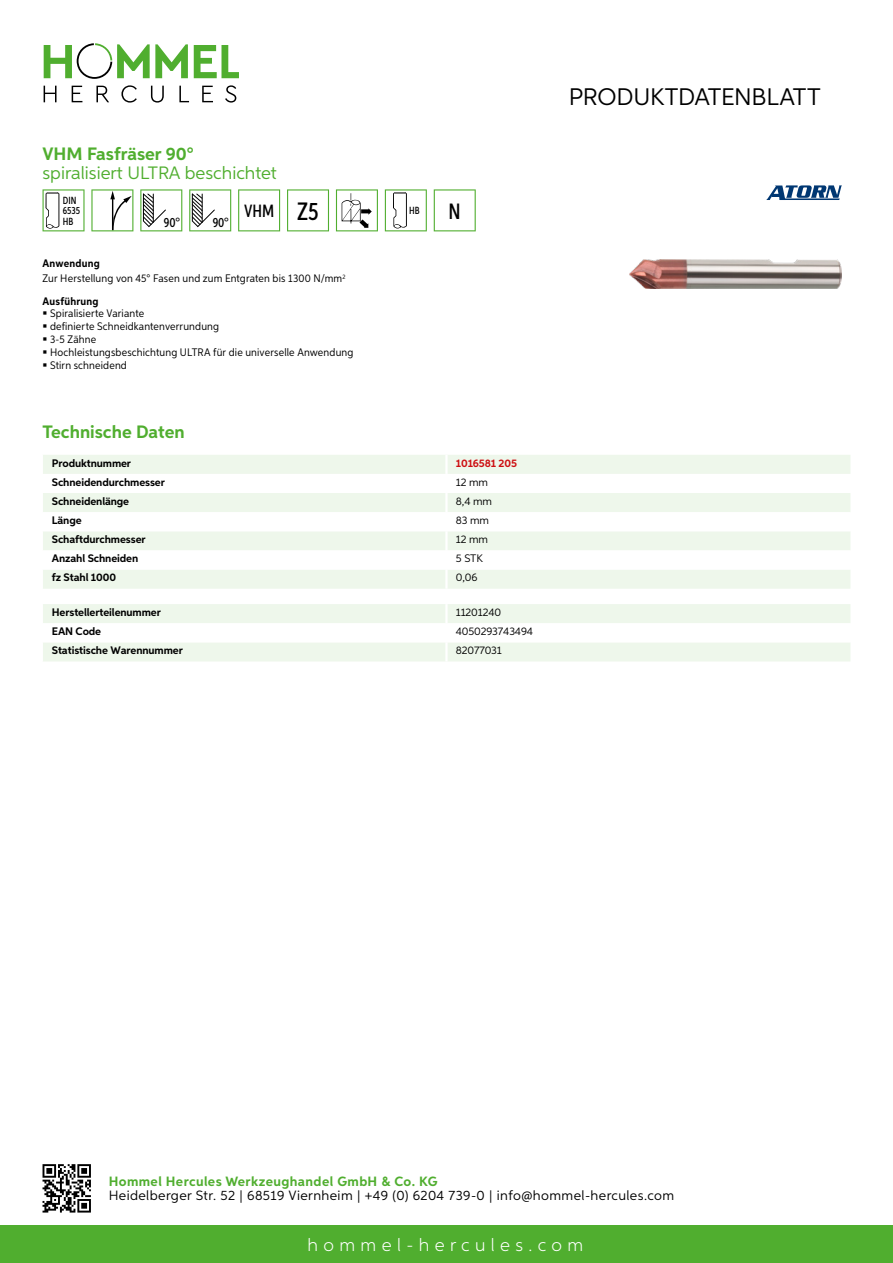
<style>
.page{position:relative;width:893px;height:1263px;background:#fff}
.page>*{position:absolute;margin:0;border:0;box-sizing:border-box;transform-origin:0 0}
.t1{font:24px "Aspira";letter-spacing:-.01em;color:#000}
.t2{font:500 22.2px "Aspira XX Nar";color:#000}
.t3{font:700 18px "Aspira";color:#50ae2f}
.t4{font:18px "Aspira";color:#50ae2f}
.t5{font:300 18px "Aspira";letter-spacing:.3em;color:#fff}
.t6{font:500 17.85px "Aspira XX Nar";color:#000}
.t7{font:13.5px "Aspira";letter-spacing:.03em;color:#000}
.t8{font:700 13.5px "Aspira";letter-spacing:.03em;color:#50ae2f}
.t9{font:500 13.35px "Aspira XX Nar";color:#000}
.t10{font:10.95px/12.8px "Aspira Nar";letter-spacing:.015em;color:#000}
.t11{font:700 10.95px "Aspira";letter-spacing:-.01em;color:#000}
.t12{font:10.95px "Aspira";letter-spacing:-.01em;color:#000}
.t13{font:700 10.95px "Aspira";letter-spacing:-.01em;color:#cd1013}
.t14{font:700 10.95px "Aspira Nar";letter-spacing:.02em;color:#000}
.t15{font:500 10.35px/10.4px "Aspira XX Nar";color:#000}
.s1{font-size:25.2px}
.s2{font-weight:700}
</style>
<div class="page">
<div style="left:0;top:1226px;width:893px;height:37px;background:#50ae2f"></div>
<svg style="left:43px;top:1164px;width:48px;height:48px"></svg>
<svg style="left:194px;top:45px;width:45px;height:33px"></svg>
<svg style="left:44px;top:43px;width:144px;height:36px"></svg>
<svg style="left:44px;top:86px;width:13px;height:16px"></svg>
<svg style="left:72px;top:86px;width:10px;height:16px"></svg>
<svg style="left:96px;top:86px;width:13px;height:16px"></svg>
<svg style="left:121px;top:85px;width:16px;height:18px"></svg>
<svg style="left:151px;top:86px;width:13px;height:17px"></svg>
<svg style="left:179px;top:86px;width:10px;height:16px"></svg>
<svg style="left:202px;top:86px;width:11px;height:16px"></svg>
<svg style="left:225px;top:85px;width:11px;height:18px"></svg>
<div style="left:43px;top:455px;width:807px;height:134px;background:#eef7eb"></div>
<svg style="left:43px;top:474px;width:807px;height:96px"></svg>
<hr style="left:445px;top:455px;width:3px;height:19px;background:#fff">
<hr style="left:445px;top:474px;width:3px;height:19px;background:#fff">
<hr style="left:445px;top:493px;width:3px;height:19px;background:#fff">
<hr style="left:445px;top:512px;width:3px;height:19px;background:#fff">
<hr style="left:445px;top:531px;width:3px;height:19px;background:#fff">
<hr style="left:445px;top:550px;width:3px;height:20px;background:#fff">
<hr style="left:445px;top:570px;width:3px;height:19px;background:#fff">
<svg style="left:43px;top:604px;width:807px;height:57px"></svg>
<hr style="left:445px;top:642px;width:3px;height:19px;background:#fff">
<svg style="left:43px;top:189px;width:42px;height:42px"></svg>
<svg style="left:91px;top:189px;width:42px;height:42px"></svg>
<svg style="left:140px;top:189px;width:42px;height:42px"></svg>
<svg style="left:189px;top:189px;width:42px;height:42px"></svg>
<svg style="left:238px;top:189px;width:42px;height:42px"></svg>
<svg style="left:287px;top:189px;width:42px;height:42px"></svg>
<svg style="left:336px;top:189px;width:42px;height:42px"></svg>
<svg style="left:385px;top:189px;width:42px;height:42px"></svg>
<svg style="left:434px;top:189px;width:42px;height:42px"></svg>
<img style="left:629px;top:259px;width:213px;height:29px">
<svg style="left:766px;top:185px;width:76px;height:15px"></svg>
<h3 class="t3" style="left:43px;top:142px;width:153px">VHM Fasfräser 90°</h3>
<h3 class="t4" style="left:43px;top:162px;width:97px">spiralisiert ULTRA</h3>
<h3 class="t4" style="left:185px;top:162px;width:93px">beschichtet</h3>
<p class="t15" style="left:63px;top:195px;width:19px">DIN<br>6535<br>HB</p>
<p class="t9" style="left:164px;top:215px;width:18px">90°</p>
<p class="t9" style="left:213px;top:215px;width:18px">90°</p>
<h3 class="t6" style="left:244px;top:200px;width:76px">VHM <span class="s1">Z5</span></h3>
<p class="t15" style="left:409px;top:205px;width:12px">HB</p>
<h2 class="t2" style="left:449px;top:197px;width:14px">N</h2>
<p class="t10" style="left:43px;top:256px;width:305px;line-height:15.1px"><span class="s2">Anwendung<br></span>Zur Herstellung von 45° Fasen und zum Entgraten bis 1300 N/mm<sup>2</sup></p>
<p class="t14" style="left:43px;top:294px;width:58px">Ausführung</p>
<p class="t10" style="left:50px;top:307px;width:305px">Spiralisierte Variante<br>definierte Schneidkantenverrundung<br>3-5 Zähne<br>Hochleistungsbeschichtung ULTRA für die universelle Anwendung<br>Stirn schneidend</p>
<h3 class="t3" style="left:43px;top:421px;width:144px">Technische Daten</h3>
<p class="t11" style="left:52px;top:456px;width:81px">Produktnummer</p>
<p class="t13" style="left:456px;top:456px;width:63px">1016581 205</p>
<p class="t11" style="left:52px;top:475px;width:115px">Schneidendurchmesser</p>
<p class="t12" style="left:456px;top:475px;width:34px">12 mm</p>
<p class="t11" style="left:52px;top:494px;width:79px">Schneidenlänge</p>
<p class="t12" style="left:456px;top:494px;width:38px">8,4 mm</p>
<p class="t11" style="left:52px;top:514px;width:31px">Länge</p>
<p class="t12" style="left:456px;top:514px;width:35px">83 mm</p>
<p class="t11" style="left:52px;top:533px;width:95px">Schaftdurchmesser</p>
<p class="t12" style="left:456px;top:533px;width:34px">12 mm</p>
<p class="t11" style="left:52px;top:552px;width:88px">Anzahl Schneiden</p>
<p class="t12" style="left:456px;top:552px;width:22px">5 STK</p>
<p class="t11" style="left:52px;top:571px;width:66px">fz Stahl 1000</p>
<p class="t12" style="left:456px;top:571px;width:23px">0,06</p>
<p class="t11" style="left:52px;top:605px;width:111px">Herstellerteilenummer</p>
<p class="t12" style="left:456px;top:606px;width:47px">11201240</p>
<p class="t11" style="left:52px;top:625px;width:51px">EAN Code</p>
<p class="t12" style="left:456px;top:625px;width:79px">4050293743494</p>
<p class="t11" style="left:52px;top:644px;width:132px">Statistische Warennummer</p>
<p class="t12" style="left:456px;top:644px;width:48px">82077031</p>
<h1 class="t1" style="left:569px;top:82px;width:253px">Produktdatenblatt</h1>
<p class="t8" style="left:109px;top:1172px;width:330px">Hommel Hercules Werkzeughandel GmbH &amp; Co. KG</p>
<p class="t7" style="left:109px;top:1187px;width:567px">Heidelberger Str. 52 | 68519 Viernheim | +49 (0) 6204 739-0 | info@hommel-hercules.com</p>
<h3 class="t5" style="left:307px;top:1234px;width:277px">hommel-hercules.com</h3>
</div>
